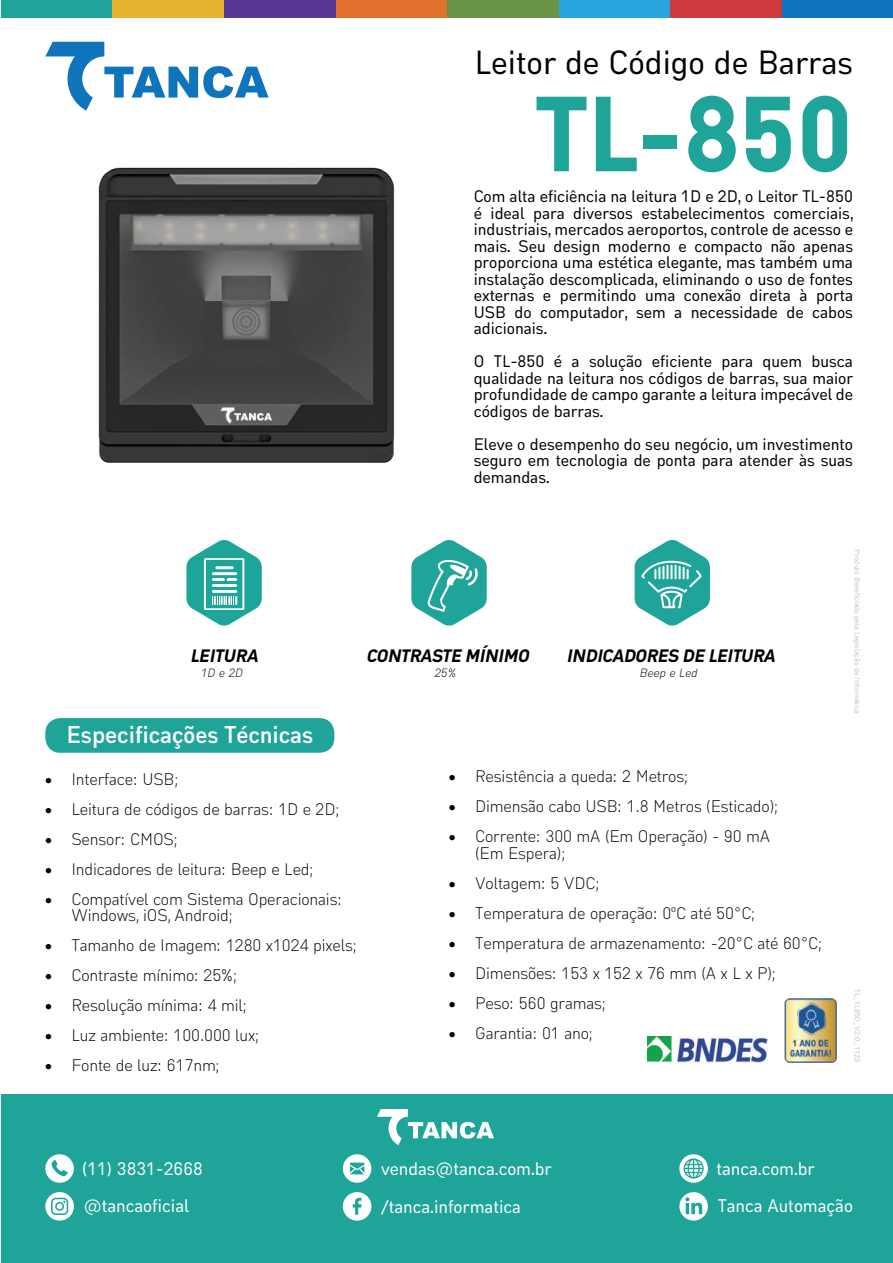
<style>
.page{position:relative;width:893px;height:1263px;background:#fff}
.page>*{position:absolute;margin:0;border:0;box-sizing:border-box;transform-origin:0 0}
.t1{font:105px "Type 36 Black";color:#1ea499}
.t2{font:33px "Type 36 Medium";color:#000001}
.t3{font:24px "Type 36 Bold";color:#fff}
.t4{font:18px "Type 36 Medium";color:#fff}
.t5{font:italic 17.7px "Type 36 Black";color:#000001}
.t6{font:16.5px/16.5px "Type 36 Medium";color:#000001;text-align:justify}
.t7{font:16.5px/16.5px "Type 36 Light";letter-spacing:-.01em;color:#000001}
.t8{font:italic 11.85px "Type 36 Light";color:#000001}
.t9{font:7.5px "Type 36 Medium";color:#c2c3c3}
</style>
<div class="page">
<img style="left:98px;top:167px;width:297px;height:296px">
<div style="left:1px;top:0;width:111px;height:18px;background:#1ea499"></div>
<div style="left:224px;top:0;width:112px;height:18px;background:#563892"></div>
<div style="left:336px;top:0;width:111px;height:18px;background:#e2712f"></div>
<div style="left:447px;top:0;width:112px;height:18px;background:#699347"></div>
<div style="left:559px;top:0;width:112px;height:18px;background:#29a5dd"></div>
<div style="left:671px;top:0;width:111px;height:18px;background:#cd393c"></div>
<div style="left:782px;top:0;width:111px;height:18px;background:#0e74bc"></div>
<svg style="left:45px;top:42px;width:224px;height:69px"></svg>
<div style="left:45px;top:718px;width:289px;height:35px;background:#1ea499;border-radius:15px"></div>
<img style="left:784px;top:998px;width:52px;height:64px">
<div style="left:1px;top:1094px;width:892px;height:169px;background:#1ea499"></div>
<svg style="left:45px;top:1192px;width:29px;height:28px"></svg>
<svg style="left:45px;top:1154px;width:29px;height:29px"></svg>
<svg style="left:679px;top:1154px;width:29px;height:29px"></svg>
<svg style="left:343px;top:1154px;width:28px;height:29px"></svg>
<svg style="left:343px;top:1192px;width:28px;height:28px"></svg>
<svg style="left:377px;top:1109px;width:117px;height:36px"></svg>
<svg style="left:679px;top:1192px;width:29px;height:28px"></svg>
<div style="left:112px;top:0;width:112px;height:18px;background:#e9b332"></div>
<img style="left:648px;top:1036px;width:120px;height:26px">
<svg style="left:186px;top:540px;width:76px;height:86px"></svg>
<hr style="left:212px;top:584px;width:25px;height:3px;background:#fff">
<hr style="left:212px;top:590px;width:25px;height:3px;background:#fff">
<svg style="left:635px;top:540px;width:75px;height:86px"></svg>
<svg style="left:411px;top:540px;width:76px;height:86px"></svg>
<h2 class="t2" style="left:475px;top:35px;width:380px">Leitor de Código de Barras</h2>
<h1 class="t1" style="left:536px;top:48px;width:318px">TL-850</h1>
<p class="t6" style="left:474px;top:186px;width:381px">Com alta eficiência na leitura 1D e 2D, o Leitor TL-850 é ideal para diversos estabelecimentos comerciais, industriais, mercados aeroportos, controle de acesso e mais. Seu design moderno e compacto não apenas proporciona uma estética elegante, mas também uma instalação descomplicada, eliminando o uso de fontes externas e permitindo uma conexão direta à porta USB do computador, sem a necessidade de cabos adicionais.</p>
<p class="t6" style="left:474px;top:351px;width:381px">O TL-850 é a solução eficiente para quem busca qualidade na leitura nos códigos de barras, sua maior profundidade de campo garante a leitura impecável de códigos de barras.</p>
<p class="t6" style="left:474px;top:434px;width:381px">Eleve o desempenho do seu negócio, um investimento seguro em tecnologia de ponta para atender às suas demandas.</p>
<p class="t5" style="left:190px;top:642px;width:73px">LEITURA</p>
<p class="t8" style="left:200px;top:663px;width:47px">1D e 2D</p>
<p class="t5" style="left:366px;top:642px;width:169px">CONTRASTE MÍNIMO</p>
<p class="t8" style="left:434px;top:663px;width:26px">25%</p>
<p class="t5" style="left:567px;top:641px;width:214px">INDICADORES DE LEITURA</p>
<p class="t8" style="left:639px;top:663px;width:63px">Beep e Led</p>
<h3 class="t3" style="left:66px;top:715px;width:248px">Especificações Técnicas</h3>
<p class="t7" style="left:44px;top:769px;width:134px">• Interface: USB;</p>
<p class="t7" style="left:44px;top:799px;width:295px">• Leitura de códigos de barras: 1D e 2D;</p>
<p class="t7" style="left:44px;top:829px;width:134px">• Sensor: CMOS;</p>
<p class="t7" style="left:44px;top:859px;width:269px">• Indicadores de leitura: Beep e Led;</p>
<p class="t7" style="left:71px;top:889px;width:272px;text-indent:-27px">• Compatível com Sistema Operacionais:<br>Windows, iOS, Android;</p>
<p class="t7" style="left:44px;top:935px;width:312px">• Tamanho de Imagem: 1280 x1024 pixels;</p>
<p class="t7" style="left:44px;top:965px;width:193px">• Contraste mínimo: 25%;</p>
<p class="t7" style="left:44px;top:995px;width:202px">• Resolução mínima: 4 mil;</p>
<p class="t7" style="left:44px;top:1025px;width:215px">• Luz ambiente: 100.000 lux;</p>
<p class="t7" style="left:44px;top:1055px;width:175px">• Fonte de luz: 617nm;</p>
<p class="t7" style="left:448px;top:766px;width:240px">• Resistência a queda: 2 Metros;</p>
<p class="t7" style="left:448px;top:796px;width:330px">• Dimensão cabo USB: 1.8 Metros (Esticado);</p>
<p class="t7" style="left:475px;top:826px;width:297px;text-indent:-27px">• Corrente: 300 mA (Em Operação) - 90 mA (Em Espera);</p>
<p class="t7" style="left:448px;top:873px;width:151px">• Voltagem: 5 VDC;</p>
<p class="t7" style="left:448px;top:903px;width:307px">• Temperatura de operação: 0ºC até 50°C;</p>
<p class="t7" style="left:448px;top:933px;width:374px">• Temperatura de armazenamento: -20°C até 60°C;</p>
<p class="t7" style="left:448px;top:963px;width:328px">• Dimensões: 153 x 152 x 76 mm (A x L x P);</p>
<p class="t7" style="left:448px;top:993px;width:158px">• Peso: 560 gramas;</p>
<p class="t7" style="left:448px;top:1023px;width:145px">• Garantia: 01 ano;</p>
<p class="t9" style="left:864px;top:549px;width:166px;rotate:90deg">Produto Beneficiado pela Legislação de Informática</p>
<p class="t9" style="left:864px;top:989px;width:75px;rotate:90deg">TL_TL850_V2.0_1123</p>
<p class="t4" style="left:82px;top:1154px;width:122px">(11) 3831-2668</p>
<p class="t4" style="left:381px;top:1154px;width:172px">vendas@tanca.com.br</p>
<p class="t4" style="left:716px;top:1153px;width:100px">tanca.com.br</p>
<p class="t4" style="left:381px;top:1192px;width:141px">/tanca.informatica</p>
<p class="t4" style="left:718px;top:1191px;width:137px">Tanca Automação</p>
<p class="t4" style="left:84px;top:1190px;width:107px">@tancaoficial</p>
</div>
